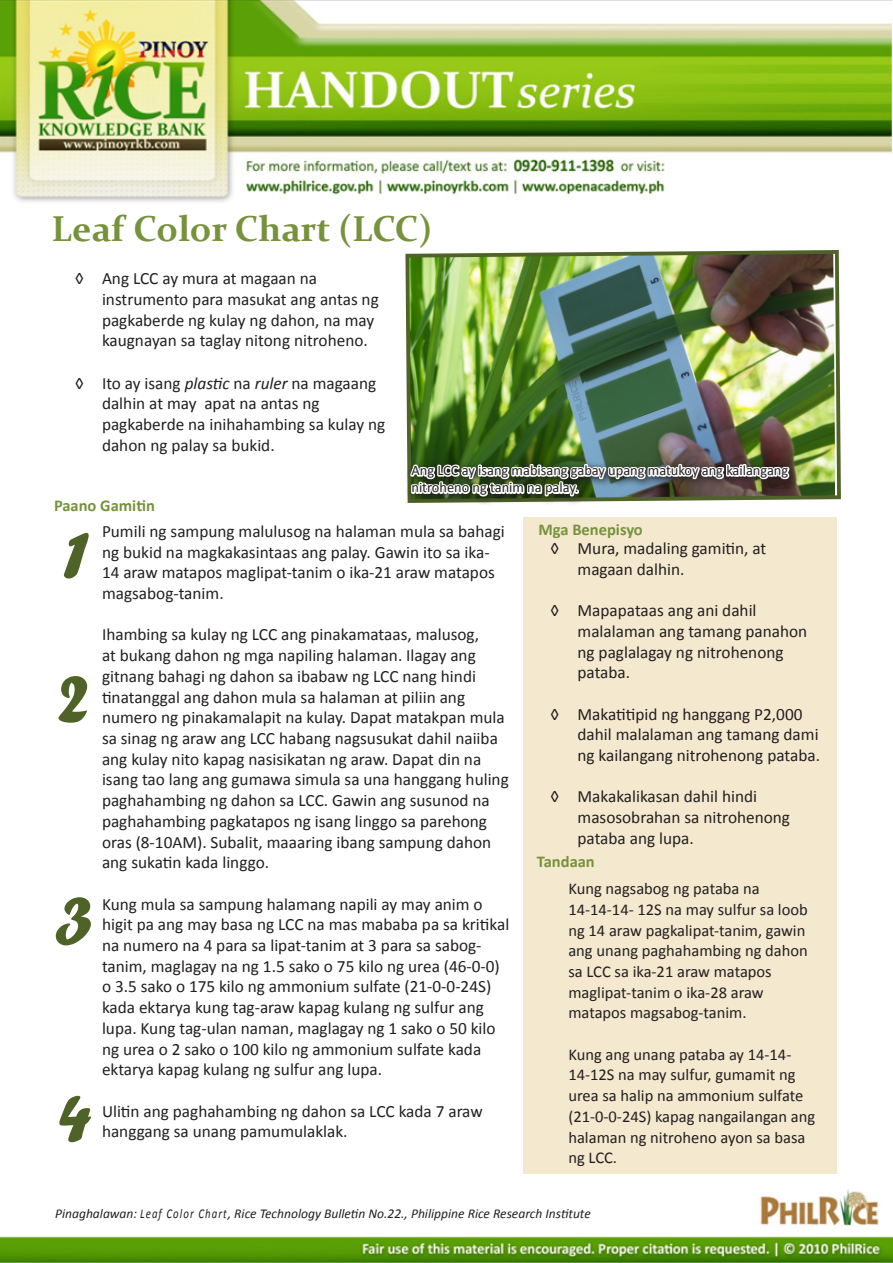
<style>
.page{position:relative;width:893px;height:1263px;background:#fff}
.page>*{position:absolute;margin:0;border:0;box-sizing:border-box;transform-origin:0 0}
.t1{font:72px "Forte";color:#4f6228}
.t2{font:700 36px "Constantia";color:#76923c}
.t3{font:17.25px/20.7px "Calibri";color:#231f20}
.t4{font:16.5px/20.7px "Calibri";color:#231f20}
.t5{font:700 16.5px "Calibri";color:#76923c}
.t6{font:14.4px/17.2px "Calibri";color:#231f20}
.t7{font:italic 13.5px "Calibri";color:#231f20}
.s1{font-style:italic}
</style>
<div class="page">
<div style="left:524px;top:517px;width:313px;height:666px;background:#f4e8cf"></div>
<img style="left:0;top:1174px;width:893px;height:89px">
<img style="left:0;top:0;width:893px;height:202px">
<img style="left:405px;top:250px;width:436px;height:250px">
<svg style="left:405px;top:459px;width:394px;height:44px"></svg>
<img style="left:409px;top:450px;width:383px;height:54px">
<p class="t2" style="left:51px;top:204px;width:383px">Leaf Color Chart (LCC)</p>
<p class="t3" style="left:102px;top:267px;width:278px;text-indent:-27px">◊ Ang LCC ay mura at magaan na instrumento para masukat ang antas ng pagkaberde ng kulay ng dahon, na may kaugnayan sa taglay nitong nitroheno.</p>
<p class="t3" style="left:102px;top:372px;width:285px;text-indent:-27px">◊ Ito ay isang <span class="s1">plastic</span> na <span class="s1">ruler</span> na magaang dalhin at may apat na antas ng pagkaberde na inihahambing sa kulay ng dahon ng palay sa bukid.</p>
<p class="t6" style="left:411px;top:461px;width:378px">Ang LCC ay isang mabisang gabay upang matukoy ang kailangang nitroheno ng tanim na palay.</p>
<p class="t3" style="left:102px;top:520px;width:404px">Pumili ng sampung malulusog na halaman mula sa bahagi ng bukid na magkakasintaas ang palay. Gawin ito sa ika-14 araw matapos maglipat-tanim o ika-21 araw matapos magsabog-tanim.</p>
<p class="t3" style="left:102px;top:624px;width:408px">Ihambing sa kulay ng LCC ang pinakamataas, malusog,<br>at bukang dahon ng mga napiling halaman. Ilagay ang gitnang bahagi ng dahon sa ibabaw ng LCC nang hindi tinatanggal ang dahon mula sa halaman at piliin ang numero ng pinakamalapit na kulay. Dapat matakpan mula sa sinag ng araw ang LCC habang nagsusukat dahil naiiba ang kulay nito kapag nasisikatan ng araw. Dapat din na isang tao lang ang gumawa simula sa una hanggang huling paghahambing ng dahon sa LCC. Gawin ang susunod na paghahambing pagkatapos ng isang linggo sa parehong oras (8-10AM). Subalit, maaaring ibang sampung dahon ang sukatin kada linggo.</p>
<p class="t3" style="left:102px;top:893px;width:409px">Kung mula sa sampung halamang napili ay may anim o higit pa ang may basa ng LCC na mas mababa pa sa kritikal na numero na 4 para sa lipat-tanim at 3 para sa sabog&shy;tanim, maglagay na ng 1.5 sako o 75 kilo ng urea (46-0-0) o 3.5 sako o 175 kilo ng ammonium sulfate (21-0-0-24S) kada ektarya kung tag-araw kapag kulang ng sulfur ang lupa. Kung tag-ulan naman, maglagay ng 1 sako o 50 kilo ng urea o 2 sako o 100 kilo ng ammonium sulfate kada ektarya kapag kulang ng sulfur ang lupa.</p>
<p class="t3" style="left:102px;top:1100px;width:382px">Ulitin ang paghahambing ng dahon sa LCC kada 7 araw hanggang sa unang pamumulaklak.</p>
<p class="t5" style="left:54px;top:495px;width:102px">Paano Gamitin</p>
<p class="t5" style="left:538px;top:520px;width:106px">Mga Benepisyo</p>
<p class="t1" style="left:62px;top:512px;width:28px">1</p>
<p class="t3" style="left:578px;top:537px;width:190px;text-indent:-27px">◊ Mura, madaling gamitin, at magaan dalhin.</p>
<p class="t3" style="left:578px;top:599px;width:231px;text-indent:-27px">◊ Mapapataas ang ani dahil malalaman ang tamang panahon ng paglalagay ng nitrohenong pataba.</p>
<p class="t3" style="left:578px;top:703px;width:244px;text-indent:-27px">◊ Makatitipid ng hanggang P2,000 dahil malalaman ang tamang dami ng kailangang nitrohenong pataba.</p>
<p class="t3" style="left:578px;top:785px;width:214px;text-indent:-27px">◊ Makakalikasan dahil hindi masosobrahan sa nitrohenong pataba ang lupa.</p>
<p class="t1" style="left:57px;top:656px;width:34px">2</p>
<p class="t5" style="left:537px;top:851px;width:59px">Tandaan</p>
<p class="t4" style="left:568px;top:877px;width:241px">Kung nagsabog ng pataba na<br>14-14-14- 12S na may sulfur sa loob ng 14 araw pagkalipat-tanim, gawin ang unang paghahambing ng dahon sa LCC sa ika-21 araw matapos maglipat-tanim o ika-28 araw matapos magsabog-tanim.</p>
<p class="t4" style="left:568px;top:1043px;width:248px">Kung ang unang pataba ay 14-14-<br>14-12S na may sulfur, gumamit ng urea sa halip na ammonium sulfate (21-0-0-24S) kapag nangailangan ang halaman ng nitroheno ayon sa basa ng LCC.</p>
<p class="t1" style="left:54px;top:878px;width:40px">3</p>
<p class="t1" style="left:57px;top:1076px;width:37px">4</p>
<p class="t7" style="left:55px;top:1205px;width:537px">Pinaghalawan: Leaf Color Chart, Rice Technology Bulletin No.22., Philippine Rice Research Institute</p>
</div>
